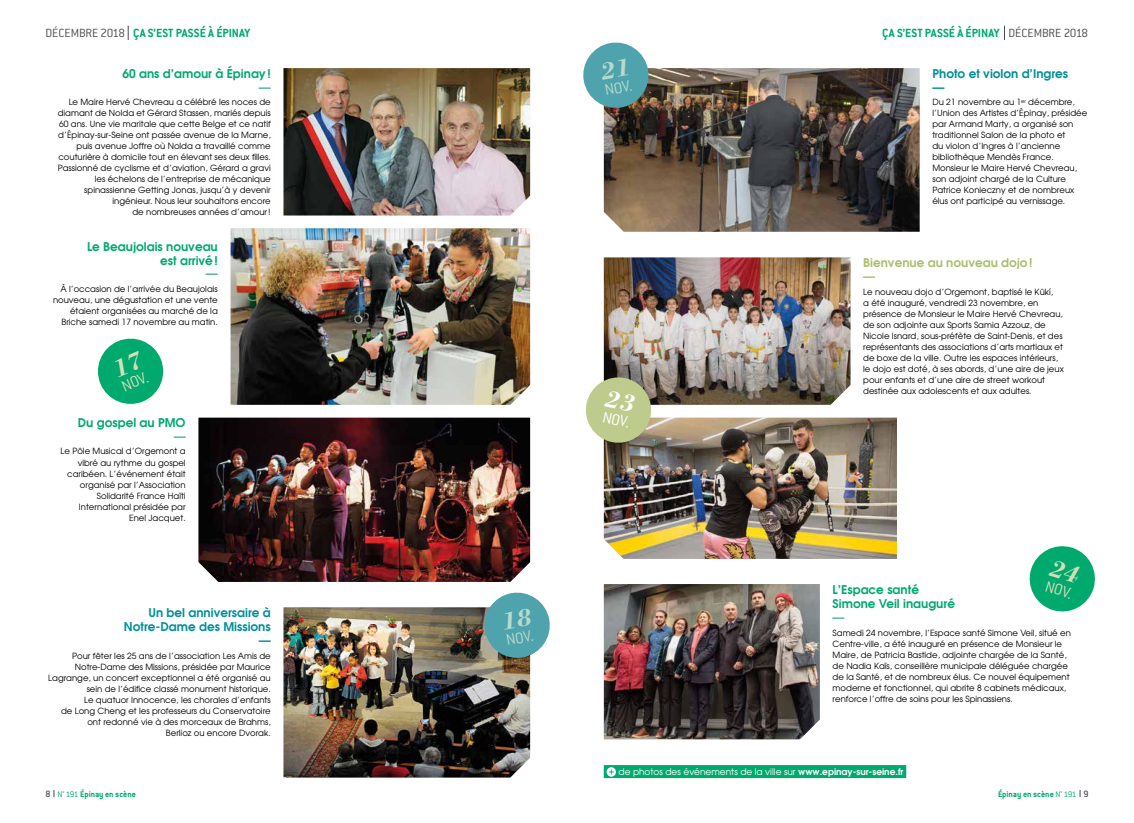
<style>
.page{position:relative;width:1134px;height:823px;background:#fff}
.page>*{position:absolute;margin:0;border:0;box-sizing:border-box;transform-origin:0 0}
.t1{font:300 17px "Conduit ITC";color:#b6dace}
.t2{font:300 17px "Conduit ITC";color:#d5deb8}
.t3{font:300 17px "Conduit ITC";color:#fff}
.t4{font:700 13px "Conduit ITC";color:#00a96e}
.t5{font:300 13px "Conduit ITC";color:#4a4a49}
.t6{font:600 12px/14px "Avant Garde";color:#00a96e}
.t7{font:600 12px/13.9px "Avant Garde";color:#008f98}
.t8{font:600 12px/13.8px "Avant Garde";color:#abbe6e}
.t9{font:600 12px "Avant Garde";color:#53b39d}
.t10{font:9px "Avant Garde";color:#fff}
.t11{font:700 9px "Conduit ITC";color:#00a96e}
.t12{font:8.5px/11px "Avant Garde";color:#000;text-align:right}
.s1{font-weight:600}
.s2{font-weight:500;font-size:10px;color:#4a4a49}
.s3{font-weight:300}
</style>
<div class="page">
<div style="left:604px;top:764px;width:302px;height:13px;background:#00a96e"></div>
<svg style="left:607px;top:766px;width:9px;height:10px"></svg>
<svg style="left:609px;top:769px;width:5px;height:5px"></svg>
<img style="left:283px;top:68px;width:247px;height:147px">
<img style="left:604px;top:68px;width:316px;height:163px">
<img style="left:604px;top:417px;width:293px;height:141px">
<img style="left:604px;top:584px;width:216px;height:154px">
<img style="left:231px;top:228px;width:299px;height:176px">
<img style="left:198px;top:417px;width:332px;height:164px">
<img style="left:283px;top:607px;width:247px;height:170px">
<svg style="left:128px;top:26px;width:1px;height:14px"></svg>
<svg style="left:1004px;top:26px;width:1px;height:14px"></svg>
<svg style="left:482px;top:592px;width:68px;height:68px"></svg>
<svg style="left:98px;top:338px;width:66px;height:66px"></svg>
<svg style="left:1029px;top:546px;width:66px;height:66px"></svg>
<img style="left:586px;top:257px;width:264px;height:188px">
<svg style="left:583px;top:42px;width:68px;height:68px"></svg>
<h2 class="t4" style="left:133px;top:25px;width:119px">ÇA S’EST PASSÉ À ÉPINAY</h2>
<h2 class="t4" style="left:882px;top:25px;width:119px">ÇA S’EST PASSÉ À ÉPINAY</h2>
<h3 class="t6" style="left:122px;top:66px;width:150px">60 ans d’amour à Épinay!</h3>
<h3 class="t9" style="left:259px;top:79px;width:13px">—</h3>
<p class="t12" style="left:58px;top:96px;width:215px">Le Maire Hervé Chevreau a célébré les noces de diamant de Nolda et Gérard Stassen, mariés depuis 60 ans. Une vie maritale que cette Belge et ce natif d’Épinay-sur-Seine ont passée avenue de la Marne, puis avenue Joffre où Nolda a travaillé comme couturière à domicile tout en élevant ses deux filles.<br>Passionné de cyclisme et d’aviation, Gérard a gravi les échelons de l’entreprise de mécanique spinassienne Getting Jonas, jusqu’à y devenir ingénieur. Nous leur souhaitons encore<br>de nombreuses années d’amour!</p>
<h2 class="t5" style="left:45px;top:26px;width:81px">DÉCEMBRE 2018</h2>
<h2 class="t5" style="left:1008px;top:26px;width:81px">DÉCEMBRE 2018</h2>
<h3 class="t7" style="left:932px;top:66px;width:137px">Photo et violon d’Ingres —</h3>
<p class="t12" style="left:932px;top:96px;width:156px;text-align:left">Du 21 novembre au 1<sup>er</sup> décembre, l’Union des Artistes d’Épinay, présidée par Armand Marty, a organisé son traditionnel Salon de la photo et<br>du violon d’Ingres à l’ancienne bibliothèque Mendès France.<br>Monsieur le Maire Hervé Chevreau, son adjoint chargé de la Culture Patrice Konieczny et de nombreux élus ont participé au vernissage.</p>
<h1 class="t1" style="left:603px;top:81px;width:29px;rotate:-10deg">NOV.</h1>
<h3 class="t6" style="left:87px;top:239px;width:132px;text-align:right">Le Beaujolais nouveau est arrivé!</h3>
<h3 class="t9" style="left:206px;top:266px;width:13px">—</h3>
<p class="t12" style="left:53px;top:283px;width:166px">À l’occasion de l’arrivée du Beaujolais nouveau, une dégustation et une vente étaient organisées au marché de la Briche samedi 17 novembre au matin.</p>
<h1 class="t2" style="left:119px;top:378px;width:29px;rotate:-23deg">NOV.</h1>
<h3 class="t6" style="left:78px;top:415px;width:109px">Du gospel au PMO</h3>
<h3 class="t9" style="left:174px;top:428px;width:13px">—</h3>
<p class="t12" style="left:61px;top:445px;width:127px">Le Pôle Musical d’Orgemont a vibré au rythme du gospel caribéen. L’événement était organisé par l’Association<br>Solidarité France Haïti<br>International présidée par<br>Enel Jacquet.</p>
<h3 class="t7" style="left:124px;top:605px;width:148px;text-align:right">Un bel anniversaire à<br>Notre-Dame des Missions —</h3>
<p class="t12" style="left:48px;top:649px;width:224px">Pour fêter les 25 ans de l’association Les Amis de Notre-Dame des Missions, présidée par Maurice Lagrange, un concert exceptionnel a été organisé au sein de l’édifice classé monument historique.<br>Le quatuor Innocence, les chorales d’enfants<br>de Long Cheng et les professeurs du Conservatoire ont redonné vie à des morceaux de Brahms,<br>Berlioz ou encore Dvorak.</p>
<h1 class="t1" style="left:505px;top:630px;width:29px;rotate:-10deg">NOV.</h1>
<h1 class="t3" style="left:605px;top:407px;width:29px;rotate:12deg">NOV.</h1>
<h3 class="t8" style="left:863px;top:255px;width:171px">Bienvenue au nouveau dojo! —</h3>
<p class="t12" style="left:863px;top:286px;width:202px;text-align:left">Le nouveau dojo d’Orgemont, baptisé le Kûkí,<br>a été inauguré, vendredi 23 novembre, en présence de Monsieur le Maire Hervé Chevreau, de son adjointe aux Sports Samia Azzouz, de Nicole Isnard, sous-préfète de Saint-Denis, et des représentants des associations d’arts martiaux et de boxe de la ville. Outre les espaces intérieurs, le dojo est doté, à ses abords, d’une aire de jeux pour enfants et d’une aire de street workout destinée aux adolescents et aux adultes.</p>
<h1 class="t2" style="left:1048px;top:576px;width:29px;rotate:17deg">NOV.</h1>
<h3 class="t6" style="left:833px;top:582px;width:124px">L’Espace santé<br>Simone Veil inauguré</h3>
<h3 class="t9" style="left:833px;top:609px;width:13px">—</h3>
<p class="t12" style="left:833px;top:626px;width:240px;text-align:left">Samedi 24 novembre, l’Espace santé Simone Veil, situé en Centre-ville, a été inauguré en présence de Monsieur le Maire, de Patricia Bastide, adjointe chargée de la Santé, de Nadia Kaïs, conseillère municipale déléguée chargée de la Santé, et de nombreux élus. Ce nouvel équipement moderne et fonctionnel, qui abrite 8 cabinets médicaux, renforce l’offre de soins pour les Spinassiens.</p>
<p class="t10" style="left:618px;top:765px;width:286px">de photos des événements de la ville sur <span class="s1">www.epinay-sur-seine.fr</span></p>
<p class="t11" style="left:45px;top:788px;width:92px"><span class="s2">8</span> <span class="s3">N° 191</span> Épinay en scène</p>
<p class="t11" style="left:998px;top:788px;width:92px">Épinay en scène <span class="s3">N° 191</span> <span class="s2">9</span></p>
</div>
